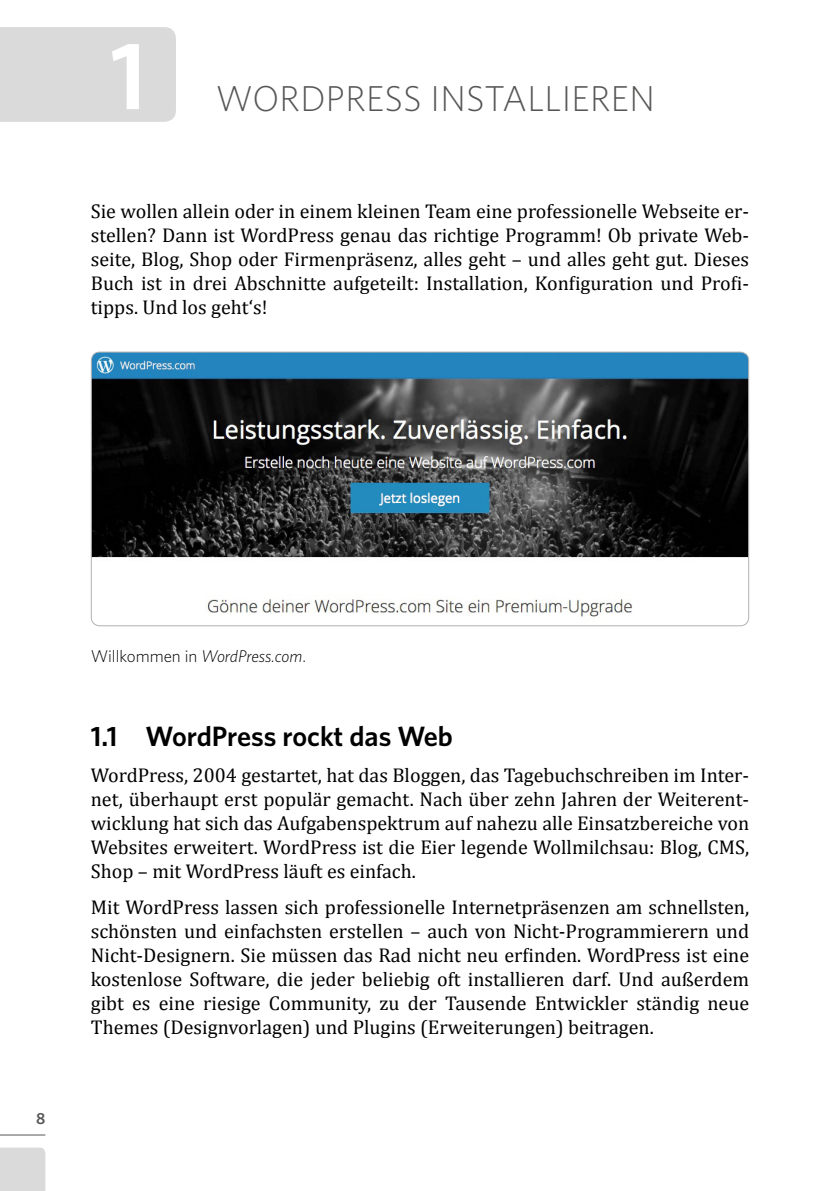
<style>
.page{position:relative;width:840px;height:1191px;background:#fff}
.page>*{position:absolute;margin:0;border:0;box-sizing:border-box;transform-origin:0 0}
.Kapitel-Nummer{font:600 96px "Whitney";color:#fff}
.Überschrift_1{font:300 36px "Whitney";letter-spacing:.01em;color:#575756}
.Überschrift_2{font:600 28px "Whitney";color:#000}
.t1{font:20px/24px "Cambria";color:#000;text-align:justify}
.Bildunterschrift{font:300 17px "Whitney";color:#000}
.Seitenzahl{font:600 16px "Whitney";color:#575756}
.s1{font-style:italic}
</style>
<div class="page">
<div style="left:0;top:27px;width:176px;height:95px;background:#dadada"></div>
<hr style="left:0;top:1134px;width:45px;height:1px;background:#575756">
<div style="left:0;top:1147px;width:45px;height:44px;background:#dadada"></div>
<img style="left:91px;top:352px;width:657px;height:274px">
<div style="left:91px;top:351px;width:657px;height:275px;border:1px solid #b3b2b2;border-radius:9px"></div>
<p class="Kapitel-Nummer" style="left:110px;top:18px;width:38px">1</p>
<p class="Überschrift_1" style="left:215px;top:77px;width:440px">WORDPRESS INSTALLIEREN</p>
<p class="t1" style="left:91px;top:199px;width:659px">Sie wollen allein oder in einem kleinen Team eine professionelle Webseite er&shy;stellen? Dann ist WordPress genau das richtige Programm! Ob private Web&shy;seite, Blog, Shop oder Firmenpräsenz, alles geht – und alles geht gut. Dieses Buch ist in drei Abschnitte aufgeteilt: Installation, Konfiguration und Profi&shy;tipps. Und los geht‘s!</p>
<p class="Seitenzahl" style="left:36px;top:1108px;width:11px">8</p>
<p class="Bildunterschrift" style="left:91px;top:646px;width:216px">Willkommen in <span class="s1">WordPress.com</span>.</p>
<p class="Überschrift_2" style="left:91px;top:719px;width:363px">1.1 WordPress rockt das Web</p>
<p class="t1" style="left:91px;top:763px;width:659px">WordPress, 2004 gestartet, hat das Bloggen, das Tagebuchschreiben im Inter&shy;net, überhaupt erst populär gemacht. Nach über zehn Jahren der Weiterent&shy;wicklung hat sich das Aufgabenspektrum auf nahezu alle Einsatzbereiche von Websites erweitert. WordPress ist die Eier legende Wollmilchsau: Blog, CMS, Shop – mit WordPress läuft es einfach.</p>
<p class="t1" style="left:91px;top:895px;width:659px">Mit WordPress lassen sich professionelle Internetpräsenzen am schnellsten, schönsten und einfachsten erstellen – auch von Nicht-Programmierern und Nicht-Designern. Sie müssen das Rad nicht neu erfinden. WordPress ist eine kostenlose Software, die jeder beliebig oft installieren darf. Und außerdem gibt es eine riesige Community, zu der Tausende Entwickler ständig neue Themes (Designvorlagen) und Plugins (Erweiterungen) beitragen.</p>
</div>
